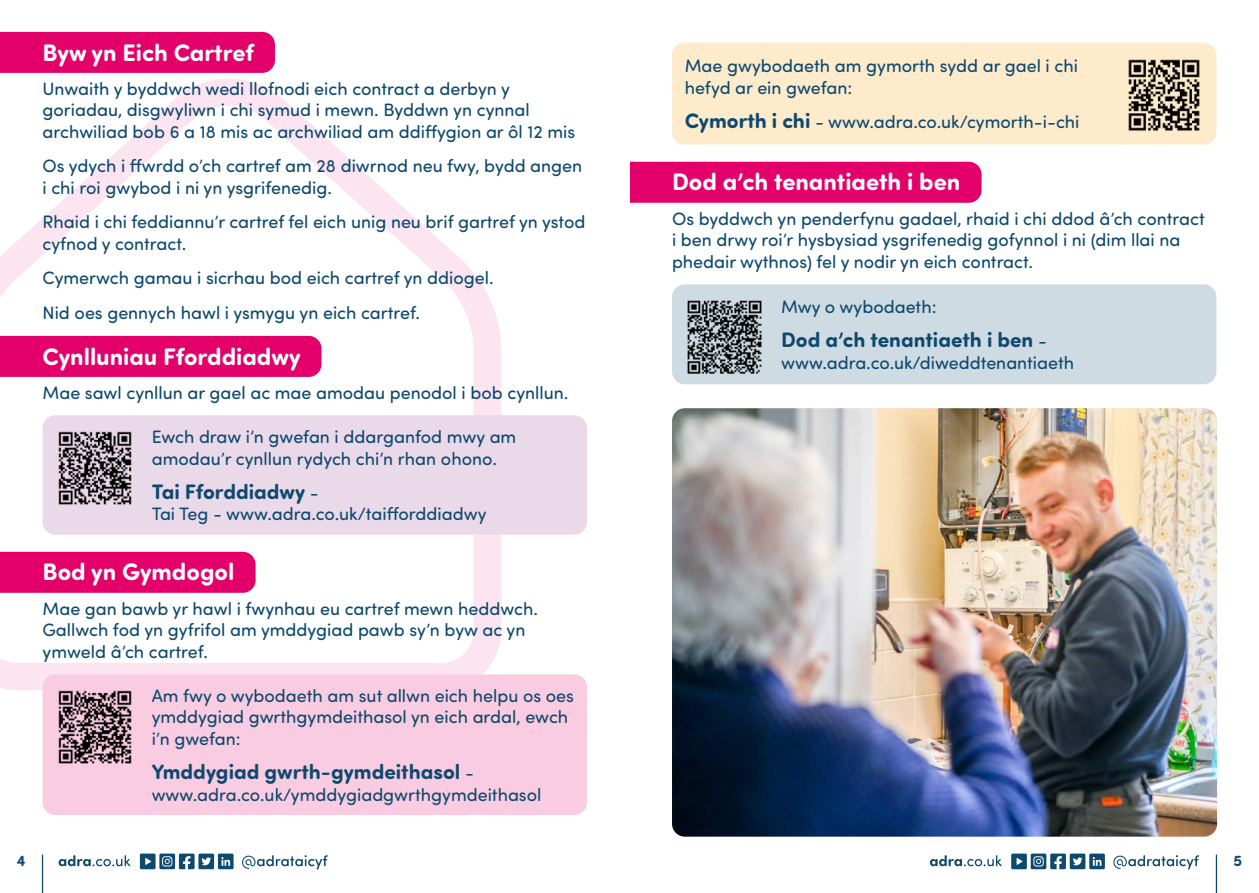
<style>
.page{position:relative;width:1259px;height:893px;background:#fff}
.page>*{position:absolute;margin:0;border:0;box-sizing:border-box;transform-origin:0 0}
.t1{font:700 24px "Sofia Pro Soft";color:#fff}
.t2{font:700 21px "Sofia Pro Soft";color:#0e496e}
.t3{font:18px/21.6px "Sofia Pro Soft";color:#0e496e}
.t4{font:700 15.45px "Sofia Pro Soft";color:#0e496e}
.s1{font-weight:400;font-size:18px}
.s2{font-weight:700;font-size:21px}
</style>
<div class="page">
<svg style="left:0;top:78px;width:501px;height:612px"></svg>
<div style="left:0;top:32px;width:275px;height:41px;background:#e4006b"></div>
<div style="left:0;top:336px;width:321px;height:41px;background:#e4006b"></div>
<div style="left:43px;top:415px;width:544px;height:120px;background:#ead9e9;border-radius:13px"></div>
<img style="left:58px;top:431px;width:74px;height:74px">
<div style="left:0;top:552px;width:256px;height:41px;background:#e4006b"></div>
<div style="left:43px;top:674px;width:544px;height:141px;background:#facce1;border-radius:13px"></div>
<img style="left:58px;top:690px;width:74px;height:74px">
<div style="left:672px;top:43px;width:544px;height:102px;background:#fdebcc;border-radius:13px"></div>
<img style="left:1128px;top:59px;width:72px;height:72px">
<div style="left:630px;top:162px;width:351px;height:41px;background:#e4006b"></div>
<div style="left:672px;top:284px;width:544px;height:100px;background:#cfdbe2;border-radius:13px"></div>
<img style="left:687px;top:300px;width:75px;height:74px">
<img style="left:672px;top:408px;width:545px;height:429px">
<hr style="left:42px;top:855px;width:1px;height:38px;background:#0e496e">
<hr style="left:1215px;top:855px;width:2px;height:38px;background:#0e496e">
<svg style="left:59px;top:855px;width:71px;height:11px"></svg>
<svg style="left:242px;top:855px;width:86px;height:15px"></svg>
<svg style="left:140px;top:854px;width:93px;height:15px"></svg>
<svg style="left:930px;top:855px;width:71px;height:11px"></svg>
<svg style="left:1113px;top:855px;width:86px;height:15px"></svg>
<svg style="left:1011px;top:854px;width:94px;height:15px"></svg>
<h1 class="t1" style="left:43px;top:35px;width:213px">Byw yn Eich Cartref</h1>
<p class="t3" style="left:43px;top:77px;width:534px">Unwaith y byddwch wedi llofnodi eich contract a derbyn y goriadau, disgwyliwn i chi symud i mewn. Byddwn yn cynnal archwiliad bob 6 a 18 mis ac archwiliad am ddiffygion ar ôl 12 mis</p>
<p class="t3" style="left:43px;top:155px;width:541px">Os ydych i ffwrdd o’ch cartref am 28 diwrnod neu fwy, bydd angen i chi roi gwybod i ni yn ysgrifenedig.</p>
<p class="t3" style="left:43px;top:211px;width:544px">Rhaid i chi feddiannu’r cartref fel eich unig neu brif gartref yn ystod cyfnod y contract.</p>
<p class="t3" style="left:43px;top:260px;width:452px;line-height:34.3px">Cymerwch gamau i sicrhau bod eich cartref yn ddiogel.<br>Nid oes gennych hawl i ysmygu yn eich cartref.</p>
<h1 class="t1" style="left:43px;top:339px;width:260px">Cynlluniau Fforddiadwy</h1>
<p class="t3" style="left:43px;top:381px;width:527px">Mae sawl cynllun ar gael ac mae amodau penodol i bob cynllun.</p>
<p class="t3" style="left:152px;top:425px;width:366px">Ewch draw i’n gwefan i ddarganfod mwy am amodau’r cynllun rydych chi’n rhan ohono.</p>
<p class="t2" style="left:152px;top:476px;width:168px">Tai Fforddiadwy <span class="s1">-</span></p>
<p class="t3" style="left:152px;top:503px;width:336px">Tai Teg - www.adra.co.uk/taifforddiadwy</p>
<h1 class="t1" style="left:43px;top:554px;width:193px">Bod yn Gymdogol</h1>
<p class="t3" style="left:43px;top:597px;width:497px">Mae gan bawb yr hawl i fwynhau eu cartref mewn heddwch.<br>Gallwch fod yn gyfrifol am ymddygiad pawb sy’n byw ac yn ymweld â’ch cartref.</p>
<p class="t3" style="left:152px;top:684px;width:424px">Am fwy o wybodaeth am sut allwn eich helpu os oes ymddygiad gwrthgymdeithasol yn eich ardal, ewch i’n gwefan:</p>
<p class="t2" style="left:152px;top:757px;width:324px">Ymddygiad gwrth-gymdeithasol <span class="s1">-</span></p>
<p class="t3" style="left:152px;top:783px;width:391px">www.adra.co.uk/ymddygiadgwrthgymdeithasol</p>
<p class="t3" style="left:685px;top:54px;width:395px">Mae gwybodaeth am gymorth sydd ar gael i chi hefyd ar ein gwefan:</p>
<p class="t3" style="left:685px;top:110px;width:396px"><span class="s2">Cymorth i chi</span> - www.adra.co.uk/cymorth-i-chi</p>
<h1 class="t1" style="left:672px;top:164px;width:290px">Dod a’ch tenantiaeth i ben</h1>
<p class="t3" style="left:672px;top:207px;width:534px">Os byddwch yn penderfynu gadael, rhaid i chi ddod â’ch contract i ben drwy roi’r hysbysiad ysgrifenedig gofynnol i ni (dim llai na phedair wythnos) fel y nodir yn eich contract.</p>
<p class="t3" style="left:781px;top:295px;width:157px">Mwy o wybodaeth:</p>
<p class="t2" style="left:781px;top:325px;width:267px">Dod a’ch tenantiaeth i ben <span class="s1">-</span></p>
<p class="t3" style="left:781px;top:351px;width:294px">www.adra.co.uk/diweddtenantiaeth</p>
<p class="t4" style="left:17px;top:849px;width:10px">4</p>
<p class="t4" style="left:1233px;top:849px;width:10px">5</p>
</div>
